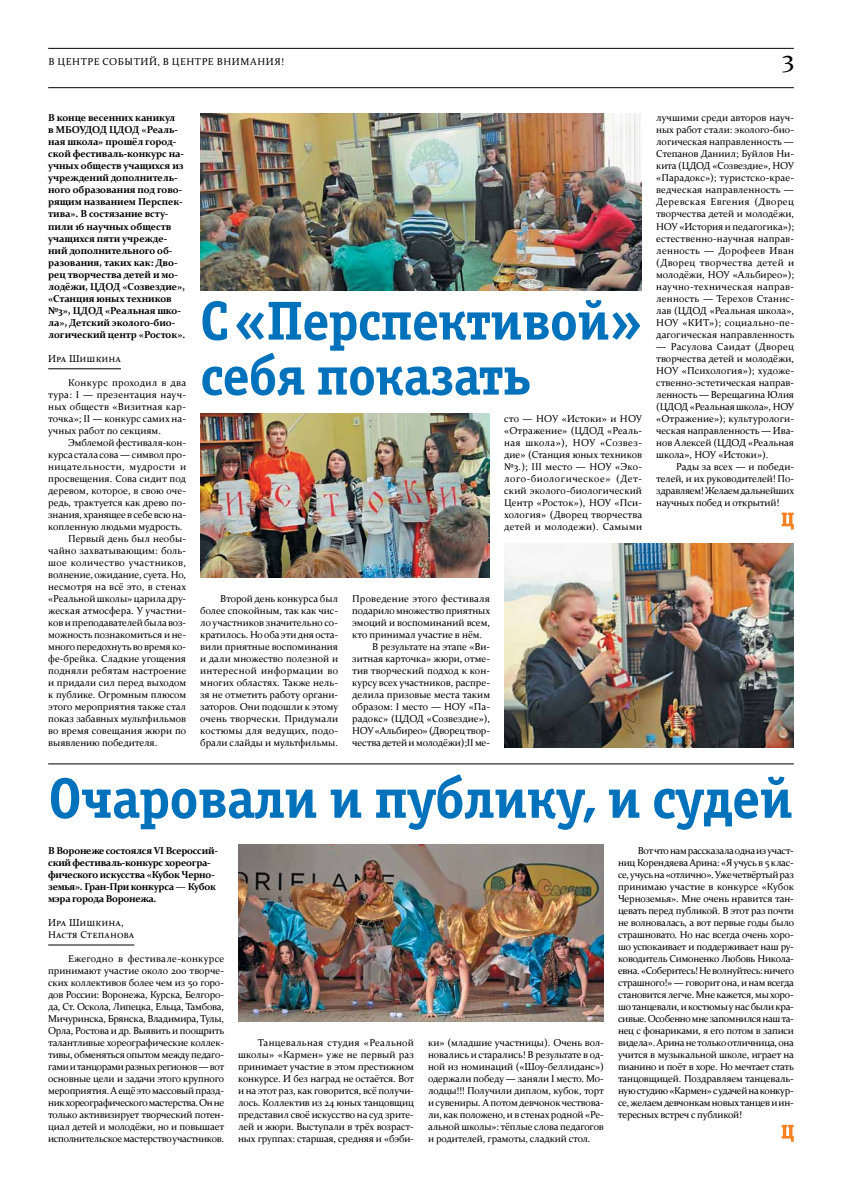
<style>
.page{position:relative;width:842px;height:1191px;background:#fff}
.page>*{position:absolute;margin:0;border:0;box-sizing:border-box;transform-origin:0 0}
.t1{font:57px "Officina Serif Bold C";letter-spacing:-.025em;color:#0072bc}
.t2{font:55px/55px "Officina Serif Bold C";letter-spacing:-.025em;color:#0072bc}
.t3{font:25px "Constantia";color:#000}
.t4{font:10px/12px "Constantia";letter-spacing:-.005em;color:#000;text-align:justify}
.t5{font:700 10px/12px "Constantia";letter-spacing:-.01em;color:#000}
.t6{font:700 10px/12px "Constantia";letter-spacing:-.03em;color:#000}
.t7{font:10px "Constantia";letter-spacing:.06em;color:#000}
</style>
<div class="page">
<hr style="left:48px;top:48px;width:746px;height:1px;background:#000">
<hr style="left:48px;top:87px;width:746px;height:1px;background:#000">
<hr style="left:48px;top:944px;width:86px;height:1px;background:#000">
<svg style="left:782px;top:1124px;width:12px;height:17px"></svg>
<hr style="left:48px;top:763px;width:746px;height:1px;background:#000">
<hr style="left:48px;top:368px;width:73px;height:1px;background:#000">
<svg style="left:782px;top:512px;width:12px;height:17px"></svg>
<img style="left:238px;top:844px;width:366px;height:177px">
<img style="left:200px;top:113px;width:442px;height:177px">
<img style="left:200px;top:413px;width:290px;height:165px">
<img style="left:504px;top:543px;width:290px;height:204px">
<p class="t7" style="left:48px;top:54px;width:237px">В центре событий, в центре внимания!</p>
<h3 class="t3" style="left:782px;top:41px;width:13px">3</h3>
<p class="t5" style="left:48px;top:112px;width:129px">В конце весенних каникул в МБОУДОД</p>
<p class="t5" style="left:109px;top:124px;width:17px">ЦДОД</p>
<p class="t5" style="left:48px;top:124px;width:137px;text-indent:93px">«Реаль&shy;ная школа» прошёл город&shy;ской фестиваль-конкурс на&shy;учных обществ учащихся из учреждений дополнитель&shy;ного образования под гово&shy;рящим названием Перспек&shy;тива». В состязание всту&shy;пили 16 научных обществ учащихся пяти учрежде&shy;ний дополнительного об&shy;разования, таких как: Дво&shy;рец творчества детей и мо&shy;лодёжи, ЦДОД</p>
<p class="t5" style="left:48px;top:280px;width:138px;text-indent:74px">«Созвездие», «Станция юных техников №3», ЦДОД</p>
<p class="t5" style="left:48px;top:304px;width:139px;text-indent:57px">«Реальная шко&shy;ла», Детский эколого-био&shy;логический центр «Росток».</p>
<p class="t4" style="left:48px;top:352px;width:75px">Ира Шишкина</p>
<p class="t4" style="left:48px;top:376px;width:140px;text-indent:20px">Конкурс проходил в два тура: I — презентация науч&shy;ных обществ «Визитная кар&shy;точка»; II — конкурс самих на&shy;учных работ по секциям.</p>
<p class="t4" style="left:68px;top:436px;width:119px">Эмблемой фестиваля-кон-</p>
<p class="t4" style="left:48px;top:448px;width:139px">курса стала сова — символ про-</p>
<p class="t4" style="left:48px;top:460px;width:139px">ницательности, мудрости и</p>
<p class="t4" style="left:48px;top:472px;width:139px">просвещения. Сова сидит под</p>
<p class="t4" style="left:48px;top:484px;width:139px">деревом, которое, в свою оче-</p>
<p class="t4" style="left:48px;top:496px;width:139px">редь, трактуется как древо по-</p>
<p class="t4" style="left:48px;top:508px;width:139px">знания, хранящее в себевсюна-</p>
<p class="t4" style="left:48px;top:520px;width:136px">копленную людьми мудрость.</p>
<p class="t4" style="left:68px;top:532px;width:119px">Первый день был необы-</p>
<p class="t4" style="left:48px;top:544px;width:139px">чайно захватывающим: боль-</p>
<p class="t4" style="left:48px;top:556px;width:139px">шое количество участников,</p>
<p class="t4" style="left:48px;top:568px;width:139px">волнение, ожидание, суета. Но,</p>
<p class="t4" style="left:48px;top:580px;width:139px">несмотря на всё это, в стенах</p>
<p class="t4" style="left:48px;top:592px;width:139px">«Реальной школы» цариладру-</p>
<p class="t4" style="left:48px;top:604px;width:139px">жеская атмосфера. У участни-</p>
<p class="t4" style="left:48px;top:616px;width:139px">ков и преподавателей была воз-</p>
<p class="t4" style="left:48px;top:628px;width:139px">можность познакомиться и не-</p>
<p class="t4" style="left:48px;top:640px;width:139px">многопередохнуть вовремя ко-</p>
<p class="t4" style="left:48px;top:652px;width:139px">фе-брейка. Сладкие угощения</p>
<p class="t4" style="left:48px;top:664px;width:140px">подняли ребятам настроение</p>
<p class="t4" style="left:48px;top:676px;width:139px">и придали сил перед выходом</p>
<p class="t4" style="left:48px;top:688px;width:139px">к публике. Огромным плюсом</p>
<p class="t4" style="left:48px;top:700px;width:139px">этого мероприятия также стал</p>
<p class="t4" style="left:48px;top:712px;width:139px">показ забавных мультфильмов</p>
<p class="t4" style="left:48px;top:724px;width:140px">во время совещания жюри по</p>
<p class="t4" style="left:48px;top:736px;width:110px">выявлению победителя.</p>
<h2 class="t2" style="left:200px;top:294px;width:443px">С «Перспективой» себя показать</h2>
<p class="t4" style="left:504px;top:412px;width:36px">сто — НО</p>
<p class="t4" style="left:552px;top:412px;width:72px">У «Истоки» и НО</p>
<p class="t4" style="left:636px;top:412px;width:8px">У</p>
<p class="t4" style="left:504px;top:424px;width:78px">«Отражение» (ЦДОД</p>
<p class="t4" style="left:607px;top:424px;width:36px">«Реаль-</p>
<p class="t4" style="left:504px;top:436px;width:72px">ная школа»), НО</p>
<p class="t4" style="left:504px;top:436px;width:139px;text-indent:85px">У «Созвез&shy;дие» (Станция юных техников №3.); III место — НО</p>
<p class="t4" style="left:504px;top:460px;width:139px;text-indent:101px">У «Эко&shy;лого-биологическое» (Дет&shy;ский эколого-биологический Центр «Росток»), НО</p>
<p class="t4" style="left:504px;top:496px;width:140px;text-indent:101px">У «Пси&shy;хология» (Дворец творчества детей и молодежи). Самыми</p>
<p class="t4" style="left:656px;top:112px;width:139px">лучшими среди авторов науч&shy;ных работ стали: эколого-био&shy;логическая направленность — Степанов Даниил; Буйлов Ни&shy;кита (ЦДОД</p>
<p class="t4" style="left:656px;top:160px;width:139px;text-indent:56px">«Созвездие», НОУ «Парадокс»); туристско-крае&shy;ведческая направленность — Деревская Евгения (Дворец творчества детей и молодёжи, НОУ «История и педагогика»); естественно-научная направ&shy;ленность — Дорофеев Иван (Дворец творчества детей и молодёжи, НОУ «Альбирео»); научно-техническая направ&shy;ленность — Терехов Станис&shy;лав (ЦДОД</p>
<p class="t4" style="left:710px;top:304px;width:86px">«Реальная школа»,</p>
<p class="t4" style="left:656px;top:316px;width:139px;text-align:right">»); социально-пе&shy;дагогическая направленность</p>
<p class="t4" style="left:656px;top:340px;width:139px">— Расулова Саидат (Дворец творчества детей и молодёжи, НОУ «Психология»); художе&shy;ственно-эстетическая направ&shy;ленность — Верещагина Юлия (ЦДОД</p>
<p class="t4" style="left:656px;top:316px;width:40px">НОУ«КИТ</p>
<p class="t4" style="left:656px;top:400px;width:139px;text-indent:34px">«Реальнаяшкола», НОУ «Отражение»); культурологи&shy;ческая направленность — Ива&shy;нов Алексей (ЦДОД</p>
<p class="t4" style="left:656px;top:436px;width:139px;text-indent:92px">«Реальная школа», НОУ «Истоки»).</p>
<p class="t4" style="left:656px;top:460px;width:139px;text-indent:20px">Рады за всех — и победи&shy;телей, и их руководителей! По&shy;здравляем! Желаемдальнейших научных побед и открытий!</p>
<p class="t4" style="left:200px;top:592px;width:140px;text-indent:20px">Второй день конкурса был более спокойным, так как чис&shy;ло участников значительно со&shy;кратилось. Нооба этидняоста&shy;вили приятные воспоминания и дали множество полезной и интересной информации во многих областях. Также нель&shy;зя не отметить работу органи&shy;заторов. Они подошли к этому очень творчески. Придумали костюмы для ведущих, подо&shy;брали слайды и мультфильмы.</p>
<p class="t4" style="left:352px;top:592px;width:139px">Проведение этого фестиваля</p>
<p class="t4" style="left:352px;top:604px;width:139px">подариломножествоприятных</p>
<p class="t4" style="left:352px;top:616px;width:139px">эмоций и воспоминаний всем,</p>
<p class="t4" style="left:352px;top:628px;width:131px">кто принимал участие в нём.</p>
<p class="t4" style="left:372px;top:640px;width:119px">В результате на этапе «Ви-</p>
<p class="t4" style="left:352px;top:652px;width:139px">зитная карточка» жюри, отме-</p>
<p class="t4" style="left:352px;top:664px;width:139px">тив творческий подход к кон-</p>
<p class="t4" style="left:352px;top:676px;width:139px">курсу всех участников, распре-</p>
<p class="t4" style="left:352px;top:688px;width:139px">делила призовые места таким</p>
<p class="t4" style="left:352px;top:700px;width:139px">образом: I место — НОУ «Па-</p>
<p class="t4" style="left:352px;top:712px;width:50px">радокс» (ЦДОД</p>
<p class="t4" style="left:352px;top:712px;width:139px;text-indent:75px">«Созвездие»), НОУ«Альбирео» (Дворецтвор&shy;чествадетей и молодёжи);II ме-</p>
<h1 class="t1" style="left:48px;top:766px;width:747px">Очаровали и публику, и судей</h1>
<p class="t6" style="left:48px;top:844px;width:171px">В Воронеже состоялся VI Всероссий&shy;ский фестиваль-конкурс хореогра&shy;фического искусства «Кубок Черно&shy;земья». Гран-При конкурса — Кубок мэра города Воронежа.</p>
<p class="t4" style="left:48px;top:916px;width:88px">Ира Шишкина,<br>Настя Степанова</p>
<p class="t4" style="left:48px;top:952px;width:178px;text-indent:20px">Ежегодно в фестивале-конкурсе принимают участие около 200 творче&shy;ских коллективов более чем из 50 горо&shy;дов России: Воронежа, Курска, Белгоро&shy;да, Ст. Оскола, Липецка, Ельца, Тамбова, Мичуринска, Брянска, Владимира, Тулы, Орла, Ростова и др. Выявить и поощрить талантливые хореографические коллек&shy;тивы, обменяться опытом между педаго&shy;гамиитанцорамиразныхрегионов —вот основные цели и задачи этого крупного мероприятия. А ещёэтомассовыйпразд&shy;никхореографическогомастерства. Онне только активизирует творческий потен&shy;циал детей и молодёжи, но и повышает исполнительскоемастерствоучастников.</p>
<p class="t4" style="left:238px;top:1036px;width:177px;text-indent:20px">Танцевальная студия «Реальной школы» «Кармен» уже не первый раз принимает участие в этом престижном конкурсе. И без наград не остаётся. Вот и на этот раз, как говорится, всё получи&shy;лось. Коллектив из 24 юных танцовщиц представил своё искусство на суд зрите&shy;лей и жюри. Выступали в трёх возраст&shy;ных группах: старшая, средняя и «бэби-</p>
<p class="t4" style="left:428px;top:1036px;width:177px">ки» (младшие участницы). Очень вол&shy;новались и старались! В результате в од&shy;ной из номинаций («Шоу-беллиданс») одержали победу — заняли I место. Мо&shy;лодцы!!! Получили диплом, кубок, торт исувениры. А потомдевчонокчествова&shy;ли, какположено, ив стенахродной «Ре&shy;альной школы»: тёплые слова педагогов и родителей, грамоты, сладкий стол.</p>
<p class="t4" style="left:618px;top:844px;width:178px;text-indent:20px">Вотчтонамрассказалаоднаизучаст&shy;ниц Корендяева Арина: «Я учусьв 5 клас&shy;се,учусьна«отлично».Ужечетвёртыйраз принимаю участие в конкурсе «Кубок Черноземья». Мне очень нравится тан&shy;цевать перед публикой. В этот раз почти не волновалась, а вот первые годы было страшновато. Но нас всегда очень хоро&shy;шо успокаивает и поддерживает наш ру&shy;ководитель Симоненко Любовь Никола&shy;евна. «Соберитесь! Неволнуйтесь:ничего страшного!» — говоритона, и нам всегда становитсялегче. Мнекажется, мыхоро&shy;шотанцевали, икостюмыунасбыликра&shy;сивые. Особенномнезапомнилсянашта&shy;нец с фонариками, я его потом в записи видела». Аринанетолькоотличница,она учится в музыкальной школе, играет на пианино и поёт в хоре. Но мечтает стать танцовщицей. Поздравляем танцеваль&shy;нуюстудию«Кармен»судачейнаконкур&shy;се,желаемдевчонкамновыхтанцев иин&shy;тересных встреч с публикой!</p>
</div>
